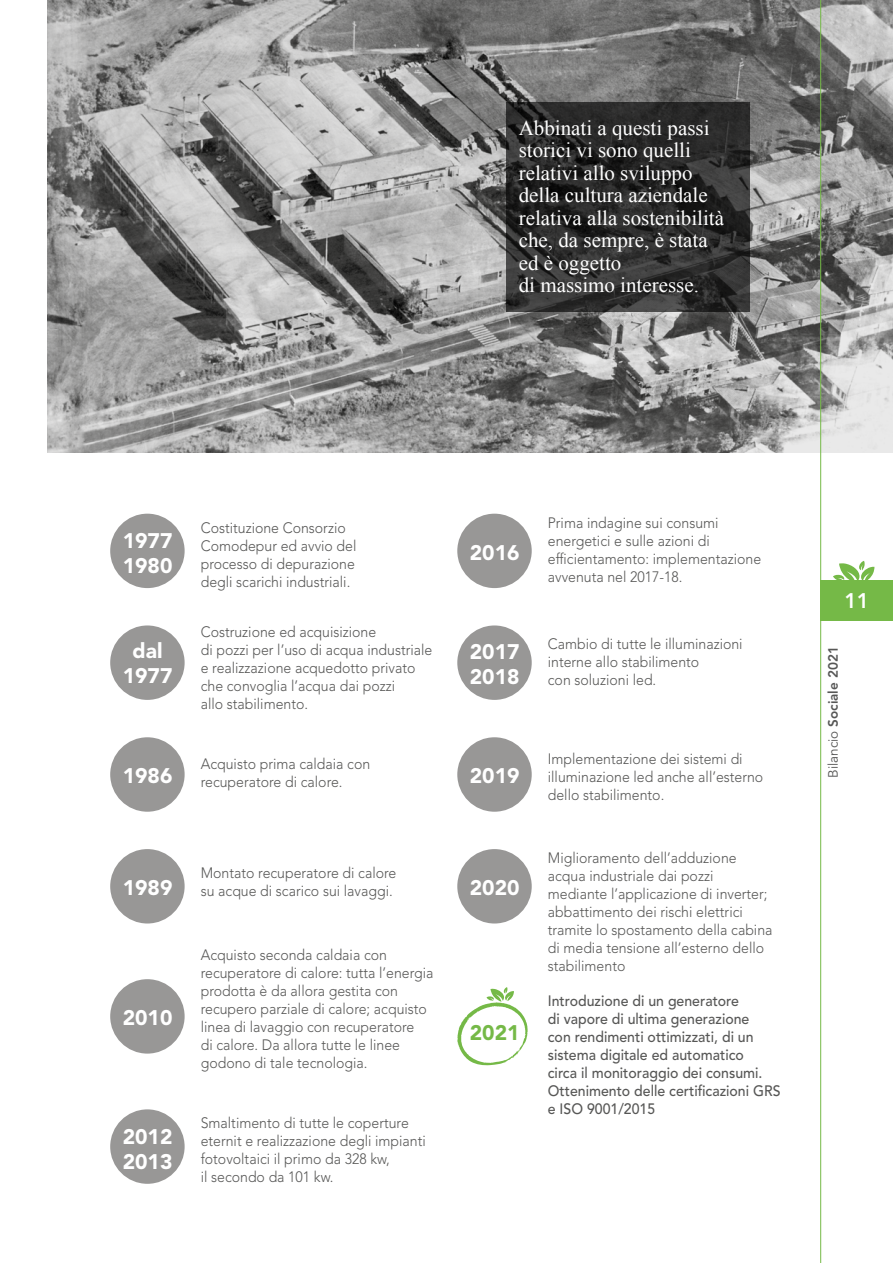
<style>
.page{position:relative;width:893px;height:1263px;background:#fff}
.page>*{position:absolute;margin:0;border:0;box-sizing:border-box;transform-origin:0 0}
.t1{font:21px/22.5px "Times New Roman";color:#fff}
.t2{font:900 21px/25.2px "Avenir LT Std";color:#fff}
.t3{font:900 21px "Avenir LT Std";color:#75b947}
.t4{font:800 21px "Avenir LT Std";color:#fff}
.t5{font:300 15px/18px "Avenir LT Std";color:#575756;scale:.94 1}
.t6{font:500 15px/18px "Avenir LT Std";color:#575756;scale:.94 1}
.t7{font:800 13.5px "Avenir LT Std";color:#575756}
.s1{font-weight:400}
</style>
<div class="page">
<img style="left:48px;top:0;width:845px;height:452px">
<svg style="left:506px;top:102px;width:244px;height:210px;background:#2b2b2b"></svg>
<div style="left:110px;top:514px;width:75px;height:74px;background:#989796;border-radius:50%"></div>
<div style="left:110px;top:625px;width:75px;height:75px;background:#989796;border-radius:50%"></div>
<div style="left:110px;top:737px;width:75px;height:75px;background:#989796;border-radius:50%"></div>
<div style="left:110px;top:849px;width:75px;height:74px;background:#989796;border-radius:50%"></div>
<div style="left:110px;top:979px;width:75px;height:74px;background:#989796;border-radius:50%"></div>
<div style="left:110px;top:1109px;width:75px;height:75px;background:#989796;border-radius:50%"></div>
<div style="left:457px;top:514px;width:75px;height:74px;background:#989796;border-radius:50%"></div>
<div style="left:457px;top:625px;width:75px;height:75px;background:#989796;border-radius:50%"></div>
<div style="left:457px;top:737px;width:75px;height:75px;background:#989796;border-radius:50%"></div>
<div style="left:457px;top:849px;width:75px;height:74px;background:#989796;border-radius:50%"></div>
<svg style="left:457px;top:987px;width:71px;height:78px"></svg>
<div style="left:820px;top:580px;width:73px;height:41px;background:#75b947"></div>
<hr style="left:820px;top:0;width:1px;height:1263px;background:#75b947">
<svg style="left:833px;top:561px;width:41px;height:19px"></svg>
<h1 class="t1" style="left:519px;top:116px;width:207px">Abbinati a questi passi storici vi sono quelli relativi allo sviluppo della cultura aziendale relativa alla sostenibilità che, da sempre, è stata ed è oggetto<br>di massimo interesse.</h1>
<h1 class="t2" style="left:123px;top:528px;width:51px">1977<br>1980</h1>
<p class="t5" style="left:201px;top:518px;width:167px">Costituzione Consorzio<br>Comodepur ed avvio del processo di depurazione degli scarichi industriali.</p>
<h1 class="t2" style="left:123px;top:638px;width:51px;text-align:center">dal<br>1977</h1>
<p class="t5" style="left:201px;top:623px;width:248px">Costruzione ed acquisizione<br>di pozzi per l’uso di acqua industriale e realizzazione acquedotto privato che convoglia l’acqua dai pozzi<br>allo stabilimento.</p>
<h1 class="t2" style="left:123px;top:763px;width:51px">1986</h1>
<p class="t5" style="left:201px;top:755px;width:182px">Acquisto prima caldaia con recuperatore di calore.</p>
<h1 class="t2" style="left:123px;top:875px;width:51px">1989</h1>
<h1 class="t2" style="left:123px;top:1005px;width:51px">2010</h1>
<p class="t5" style="left:201px;top:864px;width:210px">Montato recuperatore di calore su acque di scarico sui lavaggi.</p>
<p class="t5" style="left:201px;top:946px;width:249px">Acquisto seconda caldaia con recuperatore di calore: tutta l’energia prodotta è da allora gestita con recupero parziale di calore; acquisto linea di lavaggio con recuperatore<br>di calore. Da allora tutte le linee godono di tale tecnologia.</p>
<h1 class="t2" style="left:123px;top:1123px;width:51px">2012<br>2013</h1>
<p class="t5" style="left:201px;top:1114px;width:241px">Smaltimento di tutte le coperture eternit e realizzazione degli impianti fotovoltaici il primo da 328 kw,<br>il secondo da 101 kw.</p>
<h1 class="t2" style="left:470px;top:540px;width:51px">2016</h1>
<p class="t5" style="left:548px;top:513px;width:229px">Prima indagine sui consumi energetici e sulle azioni di efficientamento: implementazione avvenuta nel 2017-18.</p>
<h1 class="t2" style="left:470px;top:639px;width:51px">2017<br>2018</h1>
<p class="t5" style="left:548px;top:635px;width:209px">Cambio di tutte le illuminazioni interne allo stabilimento<br>con soluzioni led.</p>
<h1 class="t2" style="left:470px;top:763px;width:51px">2019</h1>
<h1 class="t2" style="left:470px;top:875px;width:51px">2020</h1>
<h1 class="t3" style="left:470px;top:1020px;width:51px">2021</h1>
<p class="t5" style="left:548px;top:750px;width:231px">Implementazione dei sistemi di illuminazione led anche all’esterno dello stabilimento.</p>
<p class="t5" style="left:548px;top:849px;width:240px">Miglioramento dell’adduzione acqua industriale dai pozzi mediante l’applicazione di inverter; abbattimento dei rischi elettrici tramite lo spostamento della cabina di media tensione all’esterno dello stabilimento</p>
<p class="t6" style="left:548px;top:992px;width:249px">Introduzione di un generatore<br>di vapore di ultima generazione<br>con rendimenti ottimizzati, di un sistema digitale ed automatico<br>circa il monitoraggio dei consumi.<br>Ottenimento delle certificazioni GRS e ISO 9001/2015</p>
<h1 class="t4" style="left:844px;top:588px;width:26px">11</h1>
<p class="t7" style="left:825px;top:778px;width:133px;rotate:-90deg"><span class="s1">Bilancio</span> Sociale 2021</p>
</div>
